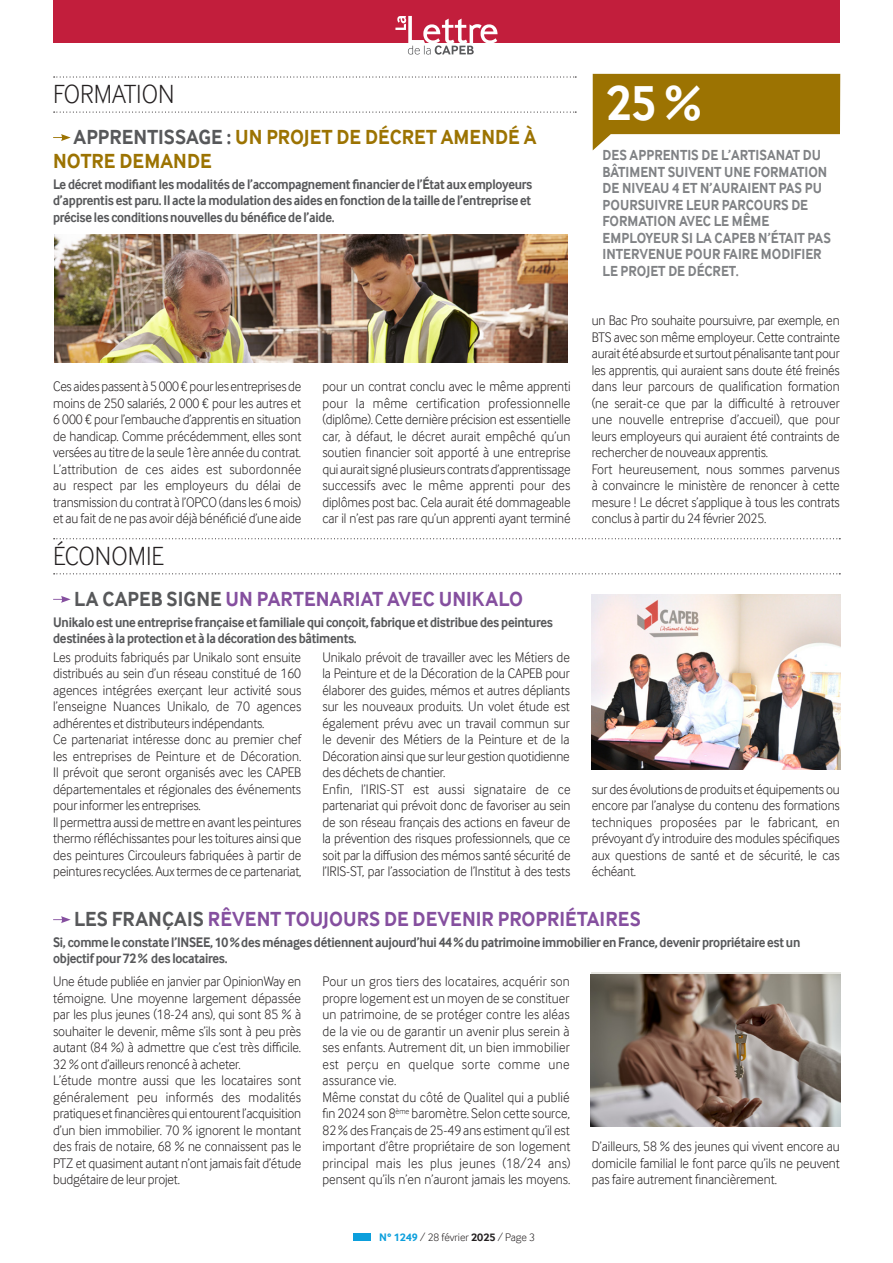
<style>
.page{position:relative;width:893px;height:1263px;background:#fff}
.page>*{position:absolute;margin:0;border:0;box-sizing:border-box;transform-origin:0 0}
.t1{font:700 51.6px "Inter Face";color:#fff;scale:.9 1}
.Chap_Paraph{font:300 27px "Inter Face";color:#231f20;scale:.94 1}
.Titre_article{font:700 21px "Inter Face";letter-spacing:.005em;color:#854f9f;scale:.94 1}
.Titre_article-2{font:700 21px/24px "Inter Face";letter-spacing:.005em;color:#9c7302;scale:.94 1}
.t2{font:700 15px/16.5px "Inter Face";color:#808285;scale:.9 1}
.Texte_rdv{font:300 14.25px/16.5px "Inter Face";letter-spacing:-.01em;color:#231f20;text-align:justify;scale:.94 1}
.Textes_ok{font:700 14.25px/16.5px "Inter Face";letter-spacing:-.02em;color:#57585a;scale:.89 1}
.t3{font:300 11.25px "Inter Face";color:#231f20}
.s1{color:#57585a}
.s2{font-weight:700;color:#0c9fdc}
.s3{font-weight:700}
</style>
<div class="page">
<div style="left:53px;top:0;width:787px;height:43px;background:#c21e3c"></div>
<svg style="left:395px;top:16px;width:102px;height:39px"></svg>
<svg style="left:54px;top:538px;width:786px;height:1px"></svg>
<svg style="left:54px;top:573px;width:786px;height:1px"></svg>
<svg style="left:53px;top:596px;width:18px;height:7px"></svg>
<svg style="left:53px;top:916px;width:18px;height:7px"></svg>
<svg style="left:54px;top:76px;width:522px;height:2px"></svg>
<svg style="left:54px;top:112px;width:522px;height:1px"></svg>
<svg style="left:53px;top:134px;width:18px;height:7px"></svg>
<img style="left:54px;top:235px;width:513px;height:127px">
<img style="left:591px;top:594px;width:249px;height:176px">
<img style="left:591px;top:974px;width:249px;height:153px">
<svg style="left:593px;top:74px;width:247px;height:76px"></svg>
<div style="left:354px;top:1233px;width:17px;height:8px;background:#0c9fdc"></div>
<p class="Chap_Paraph" style="left:53px;top:79px;width:131px">FORMATION</p>
<p class="Titre_article-2" style="left:53px;top:125px;width:516px;text-indent:20px"><span class="s1">APPRENTISSAGE :</span> UN PROJET DE DÉCRET AMENDÉ À<br>NOTRE DEMANDE</p>
<p class="Textes_ok" style="left:53px;top:176px;width:540px;text-align:justify">Le décret modifiant les modalités de l’accompagnement financier de l’État aux employeurs d’apprentis est paru. Il acte la modulation des aides en fonction de la taille de l’entreprise et précise les conditions nouvelles du bénéfice de l’aide.</p>
<p class="Texte_rdv" style="left:53px;top:378px;width:266px">Ces aides passent à 5 000 € pour les entreprises de moins de 250 salariés, 2 000 € pour les autres et 6 000 € pour l’embauche d’apprentis en situation de handicap. Comme précédemment, elles sont versées au titre de la seule 1ère année du contrat.</p>
<p class="Texte_rdv" style="left:53px;top:460px;width:266px">L’attribution de ces aides est subordonnée au respect par les employeurs du délai de transmission du contrat à l’OPCO (dans les 6 mois) et au fait de ne pas avoir déjà bénéficié d’une aide</p>
<p class="Texte_rdv" style="left:322px;top:378px;width:266px">pour un contrat conclu avec le même apprenti pour la même certification professionnelle (diplôme). Cette dernière précision est essentielle car, à défaut, le décret aurait empêché qu’un soutien financier soit apporté à une entreprise qui aurait signé plusieurs contrats d’apprentissage successifs avec le même apprenti pour des diplômes post bac. Cela aurait été dommageable car il n’est pas rare qu’un apprenti ayant terminé</p>
<p class="t1" style="left:606px;top:73px;width:106px">25 %</p>
<p class="t2" style="left:603px;top:147px;width:255px">DES APPRENTIS DE L’ARTISANAT DU<br>BÂTIMENT SUIVENT UNE FORMATION<br>DE NIVEAU 4 ET N’AURAIENT PAS PU<br>POURSUIVRE LEUR PARCOURS DE<br>FORMATION AVEC LE MÊME<br>EMPLOYEUR SI LA CAPEB N’ÉTAIT PAS<br>INTERVENUE POUR FAIRE MODIFIER<br>LE PROJET DE DÉCRET.</p>
<p class="Texte_rdv" style="left:592px;top:312px;width:266px">un Bac Pro souhaite poursuivre, par exemple, en BTS avec son même employeur. Cette contrainte aurait été absurde et surtout pénalisante tant pour les apprentis, qui auraient sans doute été freinés dans leur parcours de qualification formation (ne serait-ce que par la difficulté à retrouver une nouvelle entreprise d’accueil), que pour leurs employeurs qui auraient été contraints de rechercher de nouveaux apprentis.</p>
<p class="Texte_rdv" style="left:592px;top:460px;width:265px">Fort heureusement, nous sommes parvenus à convaincre le ministère de renoncer à cette mesure ! Le décret s’applique à tous les contrats conclus à partir du 24 février 2025.</p>
<p class="Chap_Paraph" style="left:53px;top:541px;width:119px">ÉCONOMIE</p>
<p class="Titre_article" style="left:74px;top:587px;width:479px"><span class="s1">LA CAPEB SIGNE</span> UN PARTENARIAT AVEC UNIKALO</p>
<p class="Textes_ok" style="left:53px;top:613px;width:563px">Unikalo est une entreprise française et familiale qui conçoit, fabrique et distribue des peintures destinées à la protection et à la décoration des bâtiments.</p>
<p class="Texte_rdv" style="left:53px;top:649px;width:265px">Les produits fabriqués par Unikalo sont ensuite distribués au sein d’un réseau constitué de 160 agences intégrées exerçant leur activité sous l’enseigne Nuances Unikalo, de 70 agences adhérentes et distributeurs indépendants.</p>
<p class="Texte_rdv" style="left:53px;top:731px;width:265px">Ce partenariat intéresse donc au premier chef les entreprises de Peinture et de Décoration.<br>Il prévoit que seront organisés avec les CAPEB départementales et régionales des événements pour informer les entreprises.</p>
<p class="Texte_rdv" style="left:53px;top:814px;width:266px">Il permettra aussi de mettre en avant les peintures thermo réfléchissantes pour les toitures ainsi que des peintures Circouleurs fabriquées à partir de peintures recyclées. Aux termes de ce partenariat,</p>
<p class="Texte_rdv" style="left:322px;top:649px;width:265px">Unikalo prévoit de travailler avec les Métiers de la Peinture et de la Décoration de la CAPEB pour élaborer des guides, mémos et autres dépliants sur les nouveaux produits. Un volet étude est également prévu avec un travail commun sur le devenir des Métiers de la Peinture et de la Décoration ainsi que sur leur gestion quotidienne des déchets de chantier.</p>
<p class="Texte_rdv" style="left:322px;top:781px;width:265px">Enfin, l’IRIS-ST est aussi signataire de ce partenariat qui prévoit donc de favoriser au sein de son réseau français des actions en faveur de la prévention des risques professionnels, que ce soit par la diffusion des mémos santé sécurité de l’IRIS-ST, par l’association de l’Institut à des tests</p>
<p class="Texte_rdv" style="left:592px;top:781px;width:265px">sur des évolutions de produits et équipements ou encore par l’analyse du contenu des formations techniques proposées par le fabricant, en prévoyant d’y introduire des modules spécifiques aux questions de santé et de sécurité, le cas échéant.</p>
<p class="Titre_article" style="left:74px;top:907px;width:604px"><span class="s1">LES FRANÇAIS</span> RÊVENT TOUJOURS DE DEVENIR PROPRIÉTAIRES</p>
<p class="Textes_ok" style="left:53px;top:934px;width:841px">Si, comme le constate l’INSEE, 10 % des ménages détiennent aujourd’hui 44 % du patrimoine immobilier en France, devenir propriétaire est un objectif pour 72 % des locataires.</p>
<p class="Texte_rdv" style="left:53px;top:973px;width:265px">Une étude publiée en janvier par OpinionWay en témoigne. Une moyenne largement dépassée par les plus jeunes (18-24 ans), qui sont 85 % à souhaiter le devenir, même s’ils sont à peu près autant (84 %) à admettre que c’est très difficile.<br>32 % ont d’ailleurs renoncé à acheter.</p>
<p class="Texte_rdv" style="left:53px;top:1072px;width:265px">L’étude montre aussi que les locataires sont généralement peu informés des modalités pratiques et financières qui entourent l’acquisition d’un bien immobilier. 70 % ignorent le montant des frais de notaire, 68 % ne connaissent pas le PTZ et quasiment autant n’ont jamais fait d’étude budgétaire de leur projet.</p>
<p class="Texte_rdv" style="left:322px;top:973px;width:265px">Pour un gros tiers des locataires, acquérir son propre logement est un moyen de se constituer un patrimoine, de se protéger contre les aléas de la vie ou de garantir un avenir plus serein à ses enfants. Autrement dit, un bien immobilier est perçu en quelque sorte comme une assurance vie.</p>
<p class="Texte_rdv" style="left:322px;top:1089px;width:265px">Même constat du côté de Qualitel qui a publié fin 2024 son 8<sup>ème</sup> baromètre. Selon cette source, 82 % des Français de 25-49 ans estiment qu’il est important d’être propriétaire de son logement principal mais les plus jeunes (18/24 ans) pensent qu’ils n’en n’auront jamais les moyens.</p>
<p class="Texte_rdv" style="left:592px;top:1138px;width:265px">D’ailleurs, 58 % des jeunes qui vivent encore au domicile familial le font parce qu’ils ne peuvent pas faire autrement financièrement.</p>
<p class="t3" style="left:379px;top:1231px;width:157px"><span class="s2">N° 1249</span> / 28 février <span class="s3">2025</span> / Page 3</p>
</div>
